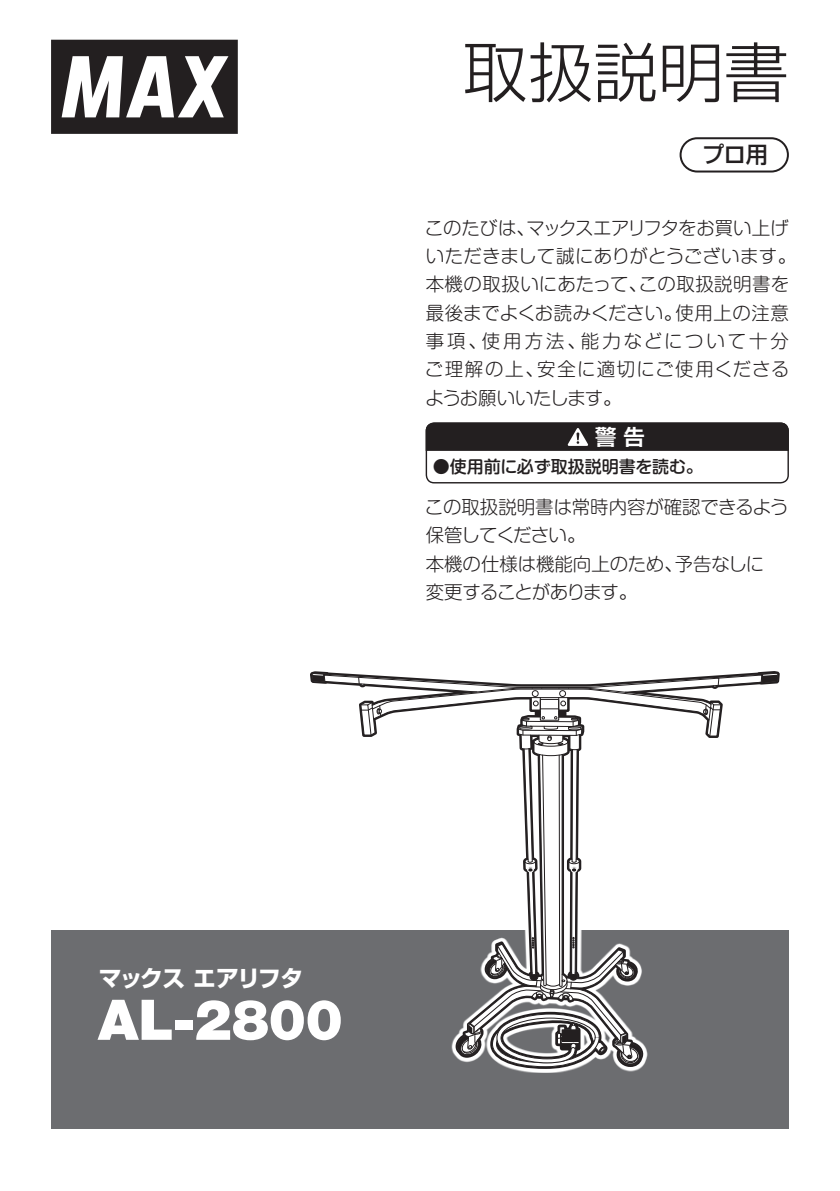
<style>
.page{position:relative;width:840px;height:1191px;background:#fff}
.page>*{position:absolute;margin:0;border:0;box-sizing:border-box;transform-origin:0 0}
.t1{font:300 65.2px "Shin Go Pro";color:#231f20}
.t2{font:900 56px "Helvetica Neue LT Std";letter-spacing:-.005em;color:#fff}
.t3{font:700 22.8px "Shin Go Pro";letter-spacing:-.065em;color:#fff}
.t4{font:500 22.6px "Shin Go Pro";color:#231f20}
.t5{font:700 21.2px "Shin Go Pro De";color:#fff}
.t6{font:300 18.4px/28.4px "Shin M Go Pro";color:#231f20}
.t7{font:500 17px "Shin M Go Pro";color:#231f20}
</style>
<div class="page">
<div style="left:679px;top:137px;width:109px;height:35px;border:2px solid #231f20;border-radius:17px"></div>
<svg style="left:51px;top:40px;width:187px;height:94px"></svg>
<div style="left:51px;top:930px;width:737px;height:198px;background:#6c6d70"></div>
<div style="left:425px;top:422px;width:363px;height:61px;border:1px solid #231f20;border-radius:8px"></div>
<svg style="left:425px;top:422px;width:364px;height:29px;background:#2a2627"></svg>
<svg style="left:311px;top:671px;width:466px;height:399px"></svg>
<h1 class="t1" style="left:462px;top:19px;width:327px">取扱説明書</h1>
<p class="t4" style="left:701px;top:136px;width:68px">プロ用</p>
<p class="t6" style="left:425px;top:211px;width:372px">このたびは、マックスエアリフタをお買い上げいただきまして誠にありがとうございます。本機の取扱いにあたって、この取扱説明書を最後までよくお読みください。使用上の注意事項、使用方法、能力などについて十分ご理解の上、安全に適切にご使用くださるようお願いいたします。</p>
<p class="t5" style="left:594px;top:419px;width:51px">警 告</p>
<p class="t7" style="left:432px;top:453px;width:271px">●使用前に必ず取扱説明書を読む。</p>
<p class="t6" style="left:425px;top:490px;width:365px">この取扱説明書は常時内容が確認できるよう保管してください。<br>本機の仕様は機能向上のため、予告なしに<br>変更することがあります。</p>
<p class="t3" style="left:99px;top:960px;width:205px">マックス エアリフタ</p>
<h2 class="t2" style="left:98px;top:986px;width:246px">AL-2800</h2>
</div>
